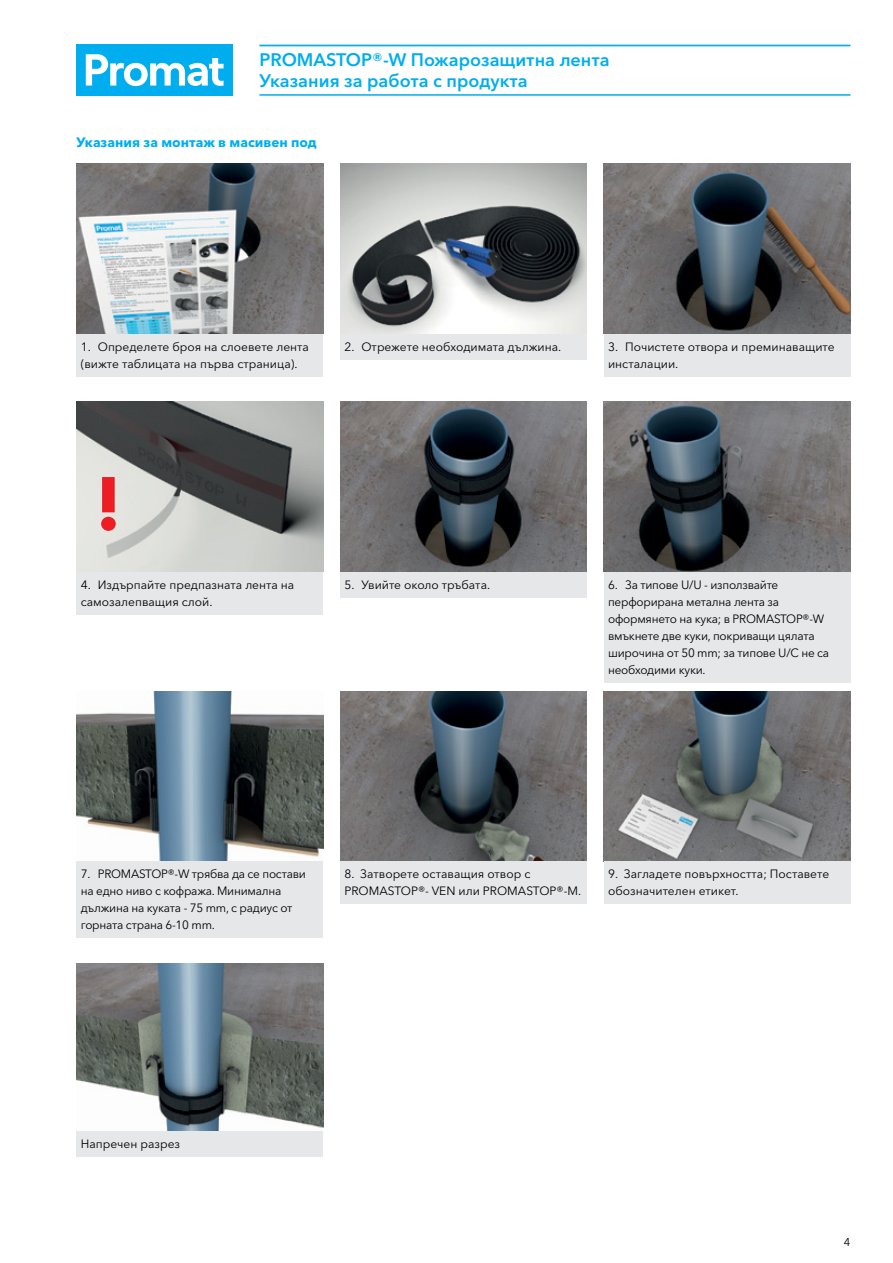
<style>
.page{position:relative;width:893px;height:1263px;background:#fff}
.page>*{position:absolute;margin:0;border:0;box-sizing:border-box;transform-origin:0 0}
.t1{font:700 75px "Avenir Next W1 G";color:#ed1d24}
.t2{font:600 18px/21.3px "Avenir Next W1 G";color:#00aeef}
.t3{font:700 13.5px "Avenir Next W1 G";color:#00aeef}
.t4{font:12px/17px "Avenir Next W1 G";color:#000}
.t5{font:12px/17px "Avenir Next W1 G";letter-spacing:-.02em;color:#000}
.t6{font:11.25px "Avenir Next W1 G";color:#000}
</style>
<div class="page">
<div style="left:77px;top:45px;width:156px;height:51px;background:#00aeef"></div>
<svg style="left:86px;top:54px;width:138px;height:32px"></svg>
<img style="left:77px;top:164px;width:246px;height:170px">
<img style="left:604px;top:164px;width:246px;height:170px">
<img style="left:340px;top:164px;width:247px;height:170px">
<img style="left:340px;top:402px;width:247px;height:170px">
<img style="left:604px;top:402px;width:246px;height:170px">
<img style="left:77px;top:691px;width:246px;height:170px">
<img style="left:340px;top:691px;width:247px;height:170px">
<img style="left:604px;top:691px;width:246px;height:170px">
<img style="left:77px;top:963px;width:246px;height:168px">
<img style="left:77px;top:402px;width:246px;height:170px">
<hr style="left:259px;top:45px;width:591px;height:1px;background:#00aeef">
<hr style="left:259px;top:94px;width:591px;height:2px;background:#00aeef">
<div style="left:77px;top:334px;width:246px;height:42px;background:#e6e7e8"></div>
<div style="left:604px;top:334px;width:246px;height:42px;background:#e6e7e8"></div>
<div style="left:340px;top:334px;width:247px;height:25px;background:#e6e7e8"></div>
<div style="left:340px;top:572px;width:247px;height:26px;background:#e6e7e8"></div>
<div style="left:604px;top:572px;width:246px;height:110px;background:#e6e7e8"></div>
<div style="left:77px;top:861px;width:246px;height:77px;background:#e6e7e8"></div>
<div style="left:340px;top:861px;width:247px;height:43px;background:#e6e7e8"></div>
<div style="left:77px;top:572px;width:246px;height:42px;background:#e6e7e8"></div>
<div style="left:604px;top:861px;width:246px;height:43px;background:#e6e7e8"></div>
<div style="left:77px;top:1131px;width:246px;height:26px;background:#e6e7e8"></div>
<h2 class="t2" style="left:259px;top:49px;width:352px">PROMASTOP®-W Пожарозащитна лента<br>Указания за работа с продукта</h2>
<p class="t3" style="left:77px;top:134px;width:242px">Указания за монтаж в масивен под</p>
<p class="t4" style="left:81px;top:338px;width:230px">1. Определете броя на слоевете лента (вижте таблицата на първа страница).</p>
<p class="t4" style="left:608px;top:338px;width:228px">3. Почистете отвора и преминаващите инсталации.</p>
<p class="t4" style="left:344px;top:338px;width:218px">2. Отрежете необходимата дължина.</p>
<h1 class="t1" style="left:95px;top:458px;width:28px">!</h1>
<p class="t4" style="left:81px;top:577px;width:215px">4. Издърпайте предпазната лента на самозалепващия слой.</p>
<p class="t4" style="left:344px;top:577px;width:147px">5. Увийте около тръбата.</p>
<p class="t5" style="left:608px;top:577px;width:223px">6. За типове U/U - използвайте перфорирана метална лента за оформянето на кука; в PROMASTOP®-W вмъкнете две куки, покриващи цялата широчина от 50 mm; за типове U/C не са необходими куки.</p>
<p class="t5" style="left:81px;top:866px;width:227px">7. PROMASTOP®-W трябва да се постави на едно ниво с кофража. Минимална дължина на куката - 75 mm, с радиус от горната страна 6-10 mm.</p>
<p class="t4" style="left:344px;top:866px;width:238px">8. Затворете оставащия отвор с<br>PROMASTOP®- VEN или PROMASTOP®-M.</p>
<p class="t4" style="left:608px;top:866px;width:223px">9. Загладете повърхността; Поставете обозначителен етикет.</p>
<p class="t4" style="left:81px;top:1136px;width:101px">Напречен разрез</p>
<p class="t6" style="left:844px;top:1235px;width:8px">4</p>
</div>
